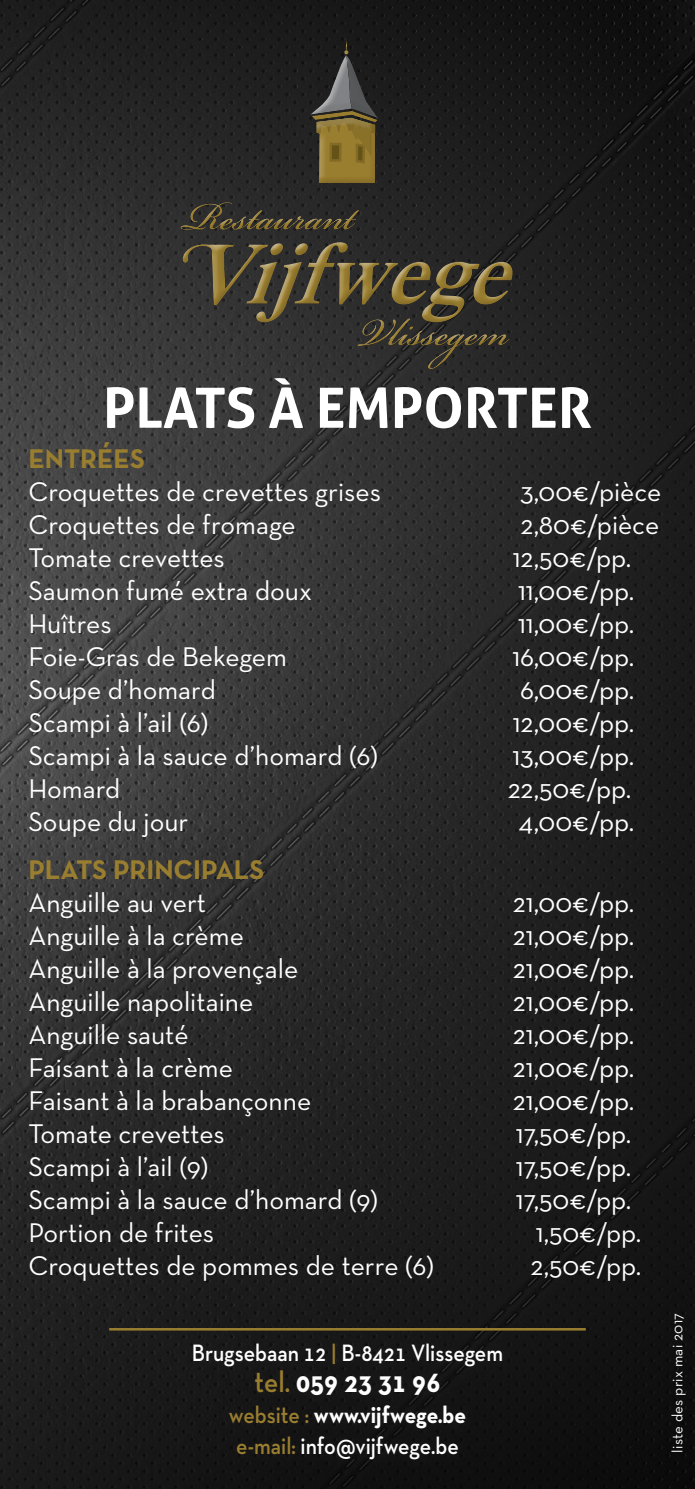
<style>
.page{position:relative;width:695px;height:1489px;background:#fff}
.page>*{position:absolute;margin:0;border:0;box-sizing:border-box;transform-origin:0 0}
.t1{font:700 55.5px "Aller";color:#fff}
.Normaal{font:700 30px "Neutra Text TF";color:#fff;scale:.9 1}
.t2{font:27.5px "Neutra Text";color:#fff}
.t3{font:700 27.5px "Neutra Text";color:#9a7e30}
.Normaal-2{font:600 24px "Neutra Text TF";color:#fff;scale:.9 1}
.Normaal-3{font:700 24px "Neutra Text TF";color:#fff;scale:.9 1}
.t4{font:15px "Neutra Text";letter-spacing:.025em;color:#fff}
.s1{color:#9a7e30}
.s2{font-weight:600;color:#9a7e30}
</style>
<div class="page">
<img style="left:0;top:0;width:694px;height:1488px">
<div style="left:303px;top:32px;width:81px;height:154px;background:#1a1a1a"></div>
<div style="left:305px;top:36px;width:79px;height:150px;background:#231f20;opacity:.24"></div>
<div style="left:173px;top:195px;width:344px;height:177px;background:#fff;opacity:.75"></div>
<div style="left:175px;top:199px;width:345px;height:177px;background:#231f20;opacity:.24"></div>
<div style="left:180px;top:1331px;width:339px;height:144px;background:#151515"></div>
<hr style="left:109px;top:1327px;width:476px;height:3px;background:#9a7e30">
<p class="t1" style="left:103px;top:374px;width:490px">PLATS À EMPORTER</p>
<p class="t3" style="left:28px;top:441px;width:118px">ENTRÉES</p>
<p class="t2" style="left:28px;top:474px;width:354px">Croquettes de crevettes grises</p>
<p class="t2" style="left:520px;top:474px;width:143px">3,00€/pièce</p>
<p class="t2" style="left:28px;top:507px;width:269px">Croquettes de fromage</p>
<p class="t2" style="left:520px;top:507px;width:140px">2,80€/pièce</p>
<p class="t2" style="left:28px;top:540px;width:198px">Tomate crevettes</p>
<p class="t2" style="left:512px;top:540px;width:120px">12,50€/pp.</p>
<p class="t2" style="left:28px;top:573px;width:285px">Saumon fumé extra doux</p>
<p class="t2" style="left:518px;top:573px;width:118px">11,00€/pp.</p>
<p class="t2" style="left:28px;top:606px;width:85px">Huîtres</p>
<p class="t2" style="left:518px;top:606px;width:118px">11,00€/pp.</p>
<p class="t2" style="left:28px;top:639px;width:260px">Foie-Gras de Bekegem</p>
<p class="t2" style="left:512px;top:639px;width:123px">16,00€/pp.</p>
<p class="t2" style="left:28px;top:672px;width:189px">Soupe d’homard</p>
<p class="t2" style="left:520px;top:672px;width:115px">6,00€/pp.</p>
<p class="t2" style="left:28px;top:705px;width:181px">Scampi à l’ail (6)</p>
<p class="t2" style="left:512px;top:705px;width:123px">12,00€/pp.</p>
<p class="t2" style="left:28px;top:738px;width:351px">Scampi à la sauce d’homard (6)</p>
<p class="t2" style="left:512px;top:738px;width:123px">13,00€/pp.</p>
<p class="t2" style="left:28px;top:771px;width:93px">Homard</p>
<p class="t2" style="left:507px;top:771px;width:125px">22,50€/pp.</p>
<p class="t2" style="left:28px;top:804px;width:161px">Soupe du jour</p>
<p class="t2" style="left:519px;top:804px;width:117px">4,00€/pp.</p>
<p class="t3" style="left:28px;top:852px;width:237px">PLATS PRINCIPALS</p>
<p class="t2" style="left:28px;top:885px;width:179px">Anguille au vert</p>
<p class="t2" style="left:513px;top:885px;width:123px">21,00€/pp.</p>
<p class="t2" style="left:28px;top:918px;width:217px">Anguille à la crème</p>
<p class="t2" style="left:513px;top:918px;width:123px">21,00€/pp.</p>
<p class="t2" style="left:28px;top:951px;width:271px">Anguille à la provençale</p>
<p class="t2" style="left:513px;top:951px;width:123px">21,00€/pp.</p>
<p class="t2" style="left:28px;top:984px;width:226px">Anguille napolitaine</p>
<p class="t2" style="left:513px;top:984px;width:123px">21,00€/pp.</p>
<p class="t2" style="left:28px;top:1017px;width:162px">Anguille sauté</p>
<p class="t2" style="left:513px;top:1017px;width:123px">21,00€/pp.</p>
<p class="t2" style="left:28px;top:1050px;width:206px">Faisant à la crème</p>
<p class="t2" style="left:513px;top:1050px;width:123px">21,00€/pp.</p>
<p class="t2" style="left:28px;top:1083px;width:284px">Faisant à la brabançonne</p>
<p class="t2" style="left:513px;top:1083px;width:123px">21,00€/pp.</p>
<p class="t2" style="left:28px;top:1116px;width:198px">Tomate crevettes</p>
<p class="t2" style="left:516px;top:1116px;width:117px">17,50€/pp.</p>
<p class="t2" style="left:28px;top:1149px;width:181px">Scampi à l’ail (9)</p>
<p class="t2" style="left:516px;top:1149px;width:117px">17,50€/pp.</p>
<p class="t2" style="left:28px;top:1182px;width:351px">Scampi à la sauce d’homard (9)</p>
<p class="t2" style="left:516px;top:1182px;width:117px">17,50€/pp.</p>
<p class="t2" style="left:28px;top:1215px;width:187px">Portion de frites</p>
<p class="t2" style="left:536px;top:1215px;width:107px">1,50€/pp.</p>
<p class="t2" style="left:28px;top:1248px;width:407px">Croquettes de pommes de terre (6)</p>
<p class="t2" style="left:530px;top:1248px;width:112px">2,50€/pp.</p>
<p class="Normaal-2" style="left:192px;top:1337px;width:347px">Brugsebaan 12 <span class="s1">|</span> B-8421 Vlissegem</p>
<p class="Normaal" style="left:254px;top:1362px;width:208px"><span class="s2">tel.</span> 059 23 31 96</p>
<p class="Normaal-3" style="left:229px;top:1399px;width:265px"><span class="s2">website :</span> www.vijfwege.be</p>
<p class="Normaal-2" style="left:236px;top:1430px;width:249px"><span class="s1">e-mail:</span> info@vijfwege.be</p>
<p class="t4" style="left:668px;top:1452px;width:141px;rotate:-90deg">liste des prix mai 2017</p>
</div>
